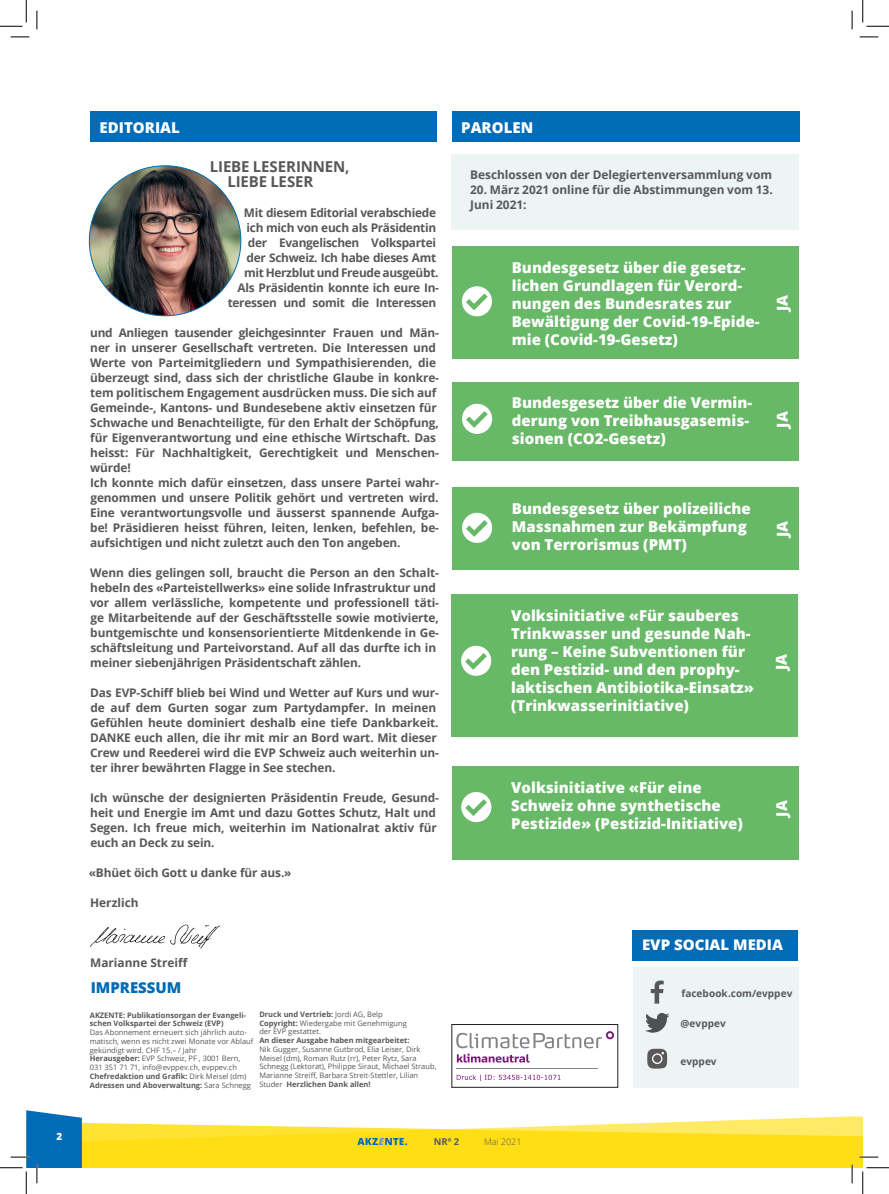
<style>
.page{position:relative;width:889px;height:1194px;background:#fff}
.page>*{position:absolute;margin:0;border:0;box-sizing:border-box;transform-origin:0 0}
.Balken_1{font:800 15px/18px "Open Sans";color:#fff}
.Text_2{font:700 15px "Open Sans";letter-spacing:-.01em;color:#57585a}
.t1{font:800 15px "Open Sans";color:#006bb6}
.t2{font:800 14.62px "Open Sans";color:#fff}
.Einleitung_Kommentar{font:700 11.88px/15px "Open Sans";letter-spacing:-.01em;color:#57585a}
.Text_2-2{font:700 10px "Open Sans";letter-spacing:.005em;color:#57585a}
.t3{font:800 10px "Open Sans";color:#fff}
.t4{font:700 9.38px "Open Sans";color:#57585a}
.t5{font:300 9px "Open Sans";color:#57585a}
.Impressum_Text{font:7.5px/8.8px "Open Sans";color:#57585a}
.Impressum_Text-2{font:700 7.5px/8.8px "Open Sans";color:#57585a}
.s1{font-weight:700}
.s2{font-weight:400}
</style>
<div class="page">
<div style="left:90px;top:111px;width:347px;height:31px;background:#006bb6"></div>
<img style="left:90px;top:924px;width:130px;height:24px">
<div style="left:452px;top:111px;width:347px;height:31px;background:#006bb6"></div>
<div style="left:452px;top:154px;width:347px;height:76px;background:#edf4f4"></div>
<img style="left:89px;top:166px;width:152px;height:150px">
<div style="left:452px;top:246px;width:347px;height:113px;background:#67b867"></div>
<svg style="left:462px;top:286px;width:30px;height:30px"></svg>
<hr style="left:456px;top:1068px;width:142px;height:1px;background:#808285">
<svg style="left:456px;top:1031px;width:158px;height:31px"></svg>
<svg style="left:457px;top:1074px;width:103px;height:7px"></svg>
<div style="left:452px;top:1024px;width:166px;height:63px;border:1px solid #231f20"></div>
<div style="left:632px;top:929px;width:166px;height:31px;background:#006bb6"></div>
<div style="left:633px;top:967px;width:165px;height:120px;background:#edf4f4"></div>
<svg style="left:651px;top:980px;width:12px;height:23px"></svg>
<svg style="left:645px;top:1013px;width:24px;height:19px"></svg>
<svg style="left:647px;top:1048px;width:20px;height:20px"></svg>
<div style="left:452px;top:382px;width:347px;height:79px;background:#67b867"></div>
<svg style="left:462px;top:404px;width:30px;height:30px"></svg>
<div style="left:452px;top:487px;width:347px;height:83px;background:#67b867"></div>
<svg style="left:462px;top:513px;width:30px;height:30px"></svg>
<div style="left:451px;top:594px;width:347px;height:142px;background:#67b867"></div>
<svg style="left:461px;top:645px;width:30px;height:31px"></svg>
<div style="left:452px;top:766px;width:346px;height:93px;background:#67b867"></div>
<svg style="left:461px;top:792px;width:30px;height:30px"></svg>
<svg style="left:11px;top:36px;width:18px;height:2px"></svg>
<svg style="left:859px;top:36px;width:19px;height:2px"></svg>
<svg style="left:36px;top:11px;width:2px;height:18px"></svg>
<svg style="left:851px;top:11px;width:2px;height:18px"></svg>
<svg style="left:0;top:0;width:27px;height:27px"></svg>
<svg style="left:862px;top:0;width:27px;height:27px"></svg>
<svg style="left:0;top:1110px;width:889px;height:83px"></svg>
<p class="t3" style="left:56px;top:1128px;width:7px">2</p>
<p class="Balken_1" style="left:100px;top:117px;width:82px">EDITORIAL</p>
<p class="Text_2" style="left:210px;top:156px;width:141px">LIEBE LESERINNEN,</p>
<p class="Text_2" style="left:227px;top:171px;width:87px">LIEBE LESER</p>
<p class="Einleitung_Kommentar" style="left:228px;top:205px;width:213px;text-align:right">Mit diesem Editorial verabschiede ich mich von euch als Präsidentin der Evangelischen Volkspartei<br>der Schweiz. Ich habe dieses Amt mit Herzblut und Freude ausgeübt.<br>Als Präsidentin konnte ich eure In&shy;teressen und somit die Interessen</p>
<p class="Einleitung_Kommentar" style="left:90px;top:325px;width:350px">und Anliegen tausender gleichgesinnter Frauen und Män&shy;ner in unserer Gesellschaft vertreten. Die Interessen und Werte von Parteimitgliedern und Sympathisierenden, die überzeugt sind, dass sich der christliche Glaube in konkre&shy;tem politischem Engagement ausdrücken muss. Die sich auf Gemeinde-, Kantons- und Bundesebene aktiv einsetzen für Schwache und Benachteiligte, für den Erhalt der Schöpfung, für Eigenverantwortung und eine ethische Wirtschaft. Das heisst: Für Nachhaltigkeit, Gerechtigkeit und Menschen&shy;würde!</p>
<p class="Einleitung_Kommentar" style="left:90px;top:475px;width:350px;text-align:justify">Ich konnte mich dafür einsetzen, dass unsere Partei wahr&shy;genommen und unsere Politik gehört und vertreten wird.<br>Eine verantwortungsvolle und äusserst spannende Aufga&shy;be! Präsidieren heisst führen, leiten, lenken, befehlen, be&shy;aufsichtigen und nicht zuletzt auch den Ton angeben.</p>
<p class="Einleitung_Kommentar" style="left:90px;top:565px;width:350px">Wenn dies gelingen soll, braucht die Person an den Schalt&shy;hebeln des «Parteistellwerks» eine solide Infrastruktur und vor allem verlässliche, kompetente und professionell täti&shy;ge Mitarbeitende auf der Geschäftsstelle sowie motivierte, buntgemischte und konsensorientierte Mitdenkende in Ge&shy;schäftsleitung und Parteivorstand. Auf all das durfte ich in meiner siebenjährigen Präsidentschaft zählen.</p>
<p class="Einleitung_Kommentar" style="left:90px;top:685px;width:350px">Das EVP-Schiff blieb bei Wind und Wetter auf Kurs und wur&shy;de auf dem Gurten sogar zum Partydampfer. In meinen Gefühlen heute dominiert deshalb eine tiefe Dankbarkeit.<br>DANKE euch allen, die ihr mit mir an Bord wart. Mit dieser Crew und Reederei wird die EVP Schweiz auch weiterhin un&shy;ter ihrer bewährten Flagge in See stechen.</p>
<p class="Einleitung_Kommentar" style="left:90px;top:790px;width:350px">Ich wünsche der designierten Präsidentin Freude, Gesund&shy;heit und Energie im Amt und dazu Gottes Schutz, Halt und Segen. Ich freue mich, weiterhin im Nationalrat aktiv für euch an Deck zu sein.</p>
<p class="Einleitung_Kommentar" style="left:89px;top:865px;width:204px">«Bhüet öich Gott u danke für aus.»</p>
<p class="Einleitung_Kommentar" style="left:90px;top:895px;width:50px">Herzlich</p>
<p class="Einleitung_Kommentar" style="left:90px;top:955px;width:99px">Marianne Streiff</p>
<p class="t1" style="left:91px;top:976px;width:92px">IMPRESSUM</p>
<p class="Impressum_Text-2" style="left:90px;top:1010px;width:158px">AKZENTE: Publikationsorgan der Evangeli&shy;schen Volkspartei der Schweiz (EVP)</p>
<p class="Impressum_Text" style="left:90px;top:1027px;width:165px">Das Abonnement erneuert sich jährlich auto&shy;matisch, wenn es nicht zwei Monate vor Ablauf gekündigt wird. CHF 15.– / Jahr</p>
<p class="Impressum_Text" style="left:90px;top:1053px;width:152px"><span class="s1">Herausgeber:</span> EVP Schweiz, PF , 3001 Bern,<br>031 351 71 71, info@evppev.ch, evppev.ch</p>
<p class="Impressum_Text-2" style="left:90px;top:1071px;width:158px">Chefredaktion und Grafik: <span class="s2">Dirk Meisel (dm)</span></p>
<p class="Impressum_Text-2" style="left:90px;top:1080px;width:163px">Adressen und Aboverwaltung: <span class="s2">Sara Schnegg</span></p>
<p class="Impressum_Text-2" style="left:259px;top:1009px;width:125px">Druck und Vertrieb: <span class="s2">Jordi AG, Belp</span></p>
<p class="Impressum_Text" style="left:259px;top:1018px;width:149px"><span class="s1">Copyright:</span> Wiedergabe mit Genehmigung</p>
<p class="Impressum_Text" style="left:259px;top:1027px;width:63px">der EVP gestattet.</p>
<p class="Impressum_Text-2" style="left:259px;top:1035px;width:152px">An dieser Ausgabe haben mitgearbeitet:</p>
<p class="Impressum_Text" style="left:259px;top:1044px;width:179px">Nik Gugger, Susanne Gutbrod, Elia Leiser, Dirk Meisel (dm), Roman Rutz (rr), Peter Rytz, Sara Schnegg (Lektorat), Philippe Siraut, Michael Straub, Marianne Streiff, Barbara Streit-Stettler, Lilian Studer <span class="s1">Herzlichen Dank allen!</span></p>
<p class="Balken_1" style="left:461px;top:117px;width:73px">PAROLEN</p>
<p class="Einleitung_Kommentar" style="left:470px;top:167px;width:303px">Beschlossen von der Delegiertenversammlung vom</p>
<p class="Einleitung_Kommentar" style="left:470px;top:182px;width:304px">20. März 2021 online für die Abstimmungen vom 13.<br>Juni 2021:</p>
<p class="Balken_1" style="left:512px;top:258px;width:249px">Bundesgesetz über die gesetz&shy;lichen Grundlagen für Verord&shy;nungen des Bundesrates zur<br>Bewältigung der Covid-19-Epide&shy;mie (Covid-19-Gesetz)</p>
<p class="Balken_1" style="left:772px;top:311px;width:18px;rotate:-90deg">JA</p>
<p class="Balken_1" style="left:512px;top:393px;width:242px">Bundesgesetz über die Vermin&shy;derung von Treibhausgasemis&shy;sionen (CO2-Gesetz)</p>
<p class="Balken_1" style="left:772px;top:427px;width:18px;rotate:-90deg">JA</p>
<p class="Balken_1" style="left:512px;top:498px;width:240px">Bundesgesetz über polizeiliche<br>Massnahmen zur Bekämpfung von Terrorismus (PMT)</p>
<p class="Balken_1" style="left:772px;top:537px;width:18px;rotate:-90deg">JA</p>
<p class="Balken_1" style="left:511px;top:605px;width:244px">Volksinitiative «Für sauberes<br>Trinkwasser und gesunde Nah&shy;rung – Keine Subventionen für den Pestizid- und den prophy&shy;laktischen Antibiotika-Einsatz» (Trinkwasserinitiative)</p>
<p class="Balken_1" style="left:772px;top:670px;width:18px;rotate:-90deg">JA</p>
<p class="Balken_1" style="left:511px;top:777px;width:233px">Volksinitiative «Für eine<br>Schweiz ohne synthetische<br>Pestizide» (Pestizid-Initiative)</p>
<p class="Balken_1" style="left:772px;top:816px;width:18px;rotate:-90deg">JA</p>
<p class="t2" style="left:642px;top:934px;width:142px">EVP SOCIAL MEDIA</p>
<p class="Text_2-2" style="left:681px;top:986px;width:112px">facebook.com/evppev</p>
<p class="Text_2-2" style="left:680px;top:1016px;width:47px">@evppev</p>
<p class="Text_2-2" style="left:680px;top:1054px;width:38px">evppev</p>
<p class="t4" style="left:434px;top:1135px;width:27px">NRº 2</p>
<p class="t5" style="left:484px;top:1135px;width:39px">Mai 2021</p>
</div>
